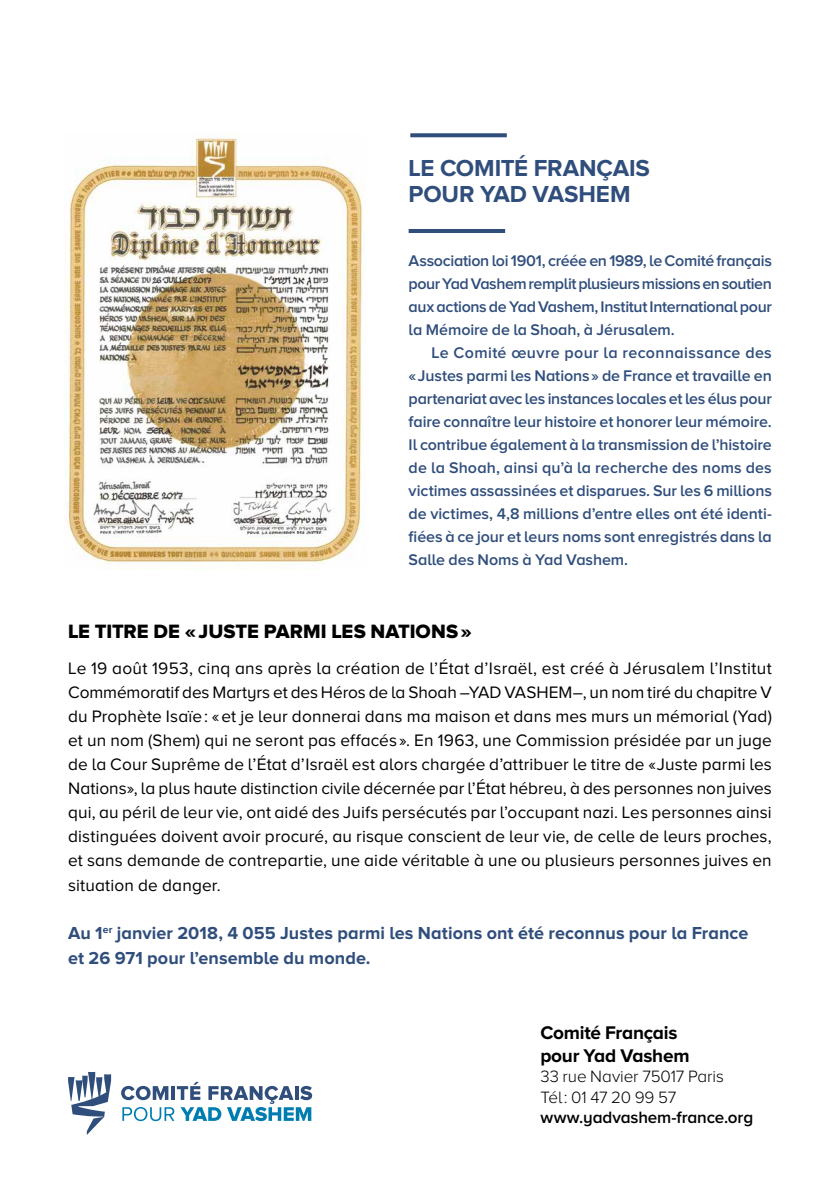
<style>
.page{position:relative;width:840px;height:1191px;background:#fff}
.page>*{position:absolute;margin:0;border:0;box-sizing:border-box;transform-origin:0 0}
.t1{font:700 24px/26px "Proxima Nova A";letter-spacing:-.005em;color:#304e7c}
.t2{font:20px "Proxima Nova A Extrabld";color:#000}
.t3{font:700 19px/22.8px "Proxima Nova A";letter-spacing:-.015em;color:#000}
.t4{font:700 18px/25px "Proxima Nova A";letter-spacing:.005em;color:#304e7c}
.t5{font:17.2px/24.2px "Proxima Nova A";letter-spacing:.01em;color:#000;text-align:justify}
.t6{font:300 17px/20.4px "Proxima Nova A";letter-spacing:-.005em;color:#000}
.t7{font:600 17px "Proxima Nova A";letter-spacing:-.005em;color:#000}
.t8{font:600 16px/23px "Proxima Nova A";letter-spacing:-.005em;color:#304e7c;text-align:justify}
</style>
<div class="page">
<img style="left:65px;top:133px;width:299px;height:432px">
<hr style="left:408px;top:229px;width:97px;height:4px;background:#304e7c">
<svg style="left:410px;top:133px;width:96px;height:4px"></svg>
<svg style="left:121px;top:1081px;width:191px;height:40px"></svg>
<svg style="left:68px;top:1071px;width:43px;height:64px"></svg>
<h1 class="t1" style="left:408px;top:155px;width:243px">LE COMITÉ FRANÇAIS<br>POUR YAD VASHEM</h1>
<p class="t8" style="left:408px;top:249px;width:364px">Association loi 1901, créée en 1989, le Comité français pour Yad Vashem remplit plusieurs missions en soutien aux actions de Yad Vashem, Institut International pour la Mémoire de la Shoah, à Jérusalem.</p>
<p class="t8" style="left:408px;top:341px;width:364px;text-indent:23px">Le Comité œuvre pour la reconnaissance des «Justes parmi les Nations» de France et travaille en partenariat avec les instances locales et les élus pour faire connaître leur histoire et honorer leur mémoire.<br>Il contribue également à la transmission de l’histoire de la Shoah, ainsi qu’à la recherche des noms des victimes assassinées et disparues. Sur les 6 millions de victimes, 4,8 millions d’entre elles ont été identi&shy;fiées à ce jour et leurs noms sont enregistrés dans la Salle des Noms à Yad Vashem.</p>
<p class="t2" style="left:68px;top:620px;width:405px">LE TITRE DE «JUSTE PARMI LES NATIONS»</p>
<p class="t5" style="left:68px;top:655px;width:705px">Le 19 août 1953, cinq ans après la création de l’État d’Israël, est créé à Jérusalem l’Institut Commémoratif des Martyrs et des Héros de la Shoah –YAD VASHEM–, un nom tiré du chapitre V du Prophète Isaïe: «et je leur donnerai dans ma maison et dans mes murs un mémorial (Yad) et un nom (Shem) qui ne seront pas effacés». En 1963, une Commission présidée par un juge de la Cour Suprême de l’État d’Israël est alors chargée d’attribuer le titre de «Juste parmi les Nations», la plus haute distinction civile décernée par l’État hébreu, à des personnes non juives qui, au péril de leur vie, ont aidé des Juifs persécutés par l’occupant nazi. Les personnes ainsi distinguées doivent avoir procuré, au risque conscient de leur vie, de celle de leurs proches, et sans demande de contrepartie, une aide véritable à une ou plusieurs personnes juives en situation de danger.</p>
<p class="t4" style="left:68px;top:919px;width:681px">Au 1<sup>er</sup> janvier 2018, 4 055 Justes parmi les Nations ont été reconnus pour la France et 26 971 pour l’ensemble du monde.</p>
<p class="t3" style="left:540px;top:1020px;width:151px">Comité Français pour Yad Vashem</p>
<p class="t6" style="left:540px;top:1066px;width:185px">33 rue Navier 75017 Paris<br>Tél: 01 47 20 99 57</p>
<p class="t7" style="left:540px;top:1107px;width:214px">www.yadvashem-france.org</p>
</div>
